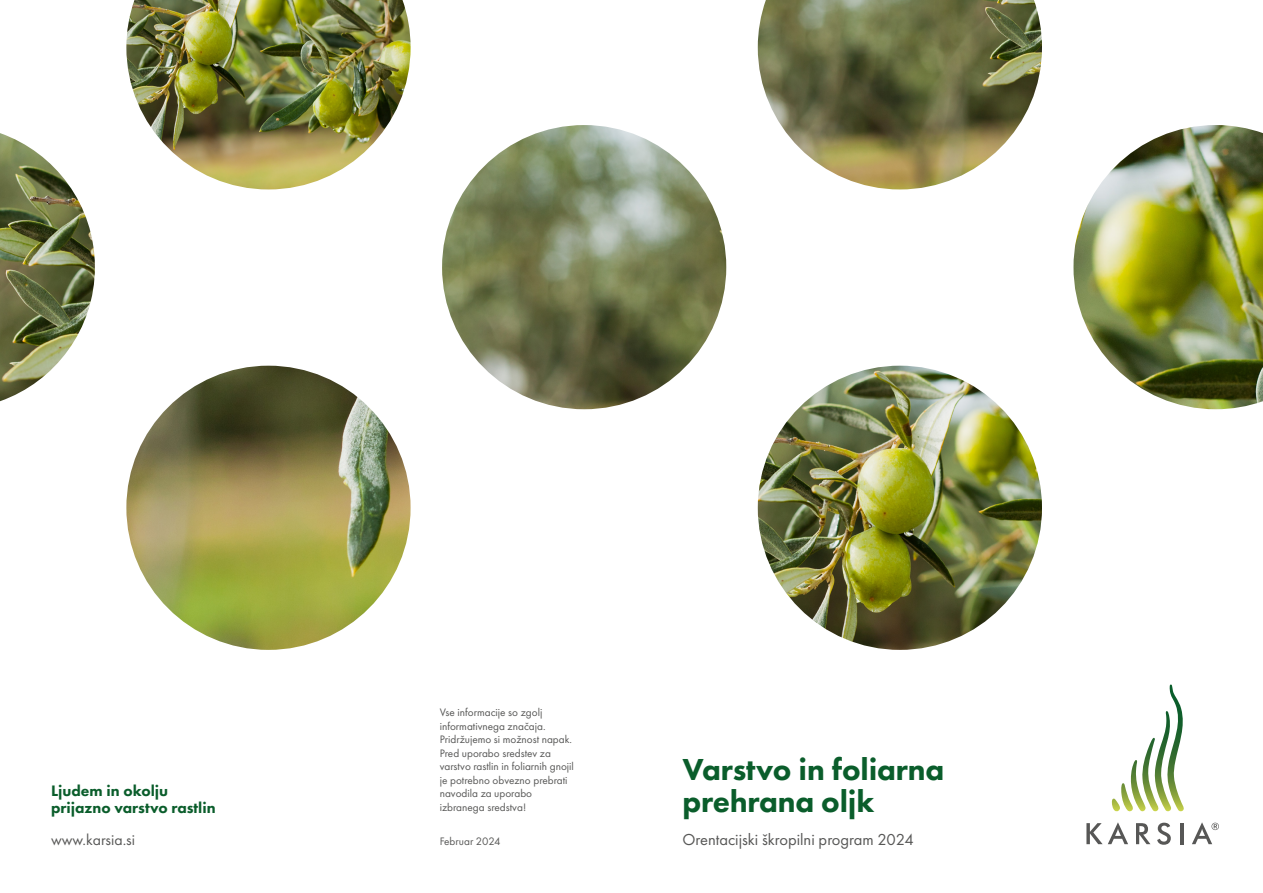
<style>
.page{position:relative;width:1263px;height:893px;background:#fff}
.page>*{position:absolute;margin:0;border:0;box-sizing:border-box;transform-origin:0 0}
.t1{font:800 31.5px/32.4px "Futura PT";letter-spacing:-.005em;color:#0a5d2b}
.t2{font:16.5px "Futura PT";color:#575756}
.t3{font:800 15.75px/16.2px "Futura PT";color:#0a5d2b}
.t4{font:15.75px "Futura PT";color:#575756}
.t5{font:11.25px/13.5px "Futura PT";color:#575756}
</style>
<div class="page">
<img style="left:126px;top:366px;width:285px;height:284px;border-radius:142px">
<img style="left:126px;top:0;width:285px;height:189px">
<img style="left:0;top:133px;width:95px;height:268px">
<img style="left:442px;top:125px;width:284px;height:284px;border-radius:142px">
<img style="left:758px;top:0;width:284px;height:189px">
<img style="left:758px;top:366px;width:284px;height:284px;border-radius:142px">
<img style="left:1073px;top:125px;width:190px;height:284px">
<svg style="left:1086px;top:822px;width:42px;height:22px"></svg>
<svg style="left:1136px;top:823px;width:14px;height:21px"></svg>
<svg style="left:1157px;top:823px;width:14px;height:22px"></svg>
<hr style="left:1180px;top:823px;width:4px;height:21px;background:#575756">
<svg style="left:1192px;top:822px;width:27px;height:22px"></svg>
<svg style="left:1112px;top:684px;width:72px;height:128px"></svg>
<p class="t5" style="left:440px;top:706px;width:136px">Vse informacije so zgolj informativnega značaja.<br>Pridržujemo si možnost napak.<br>Pred uporabo sredstev za varstvo rastlin in foliarnih gnojil je potrebno obvezno prebrati navodila za uporabo izbranega sredstva!</p>
<h3 class="t3" style="left:51px;top:783px;width:166px">Ljudem in okolju prijazno varstvo rastlin</h3>
<h3 class="t4" style="left:51px;top:830px;width:86px">www.karsia.si</h3>
<p class="t5" style="left:440px;top:834px;width:62px">Februar 2024</p>
<h1 class="t1" style="left:682px;top:753px;width:263px">Varstvo in foliarna prehrana oljk</h1>
<h2 class="t2" style="left:682px;top:829px;width:233px">Orentacijski škropilni program 2024</h2>
</div>
